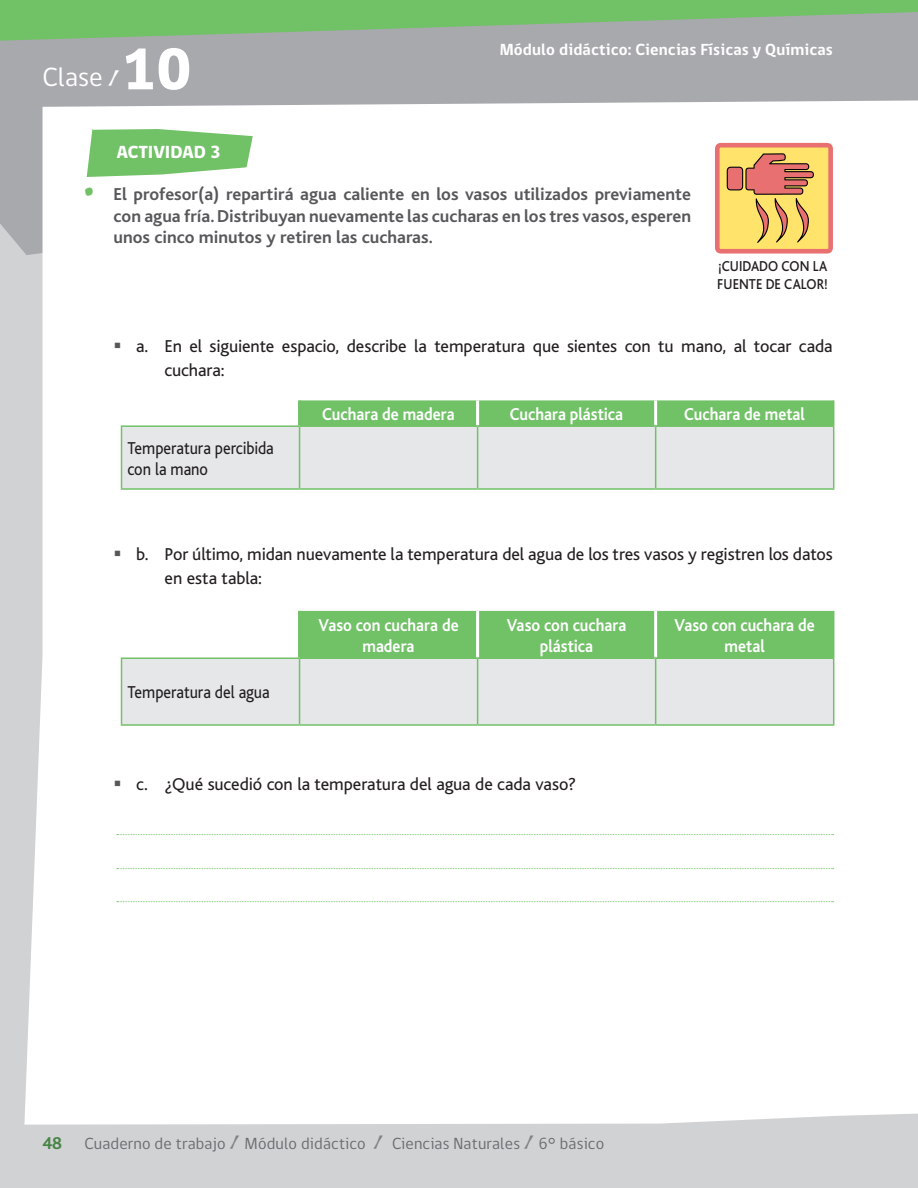
<style>
.page{position:relative;width:918px;height:1188px;background:#d1d2d4}
.page>*{position:absolute;margin:0;border:0;box-sizing:border-box;transform-origin:0 0}
.t1{font:800 60px "gob CL";color:#fff}
.t2{font:27px "gob CL";color:#fff}
.preguntas_con_vineta{font:18px/24px "Bliss";letter-spacing:-.005em;color:#231f20}
.instrucciones{font:700 18px/21.6px "Bliss";color:#57585a;text-align:justify}
.t3{font:700 18px/21.6px "Bliss";color:#fff;text-align:center;scale:.9 1}
.preguntas_con_vineta-2{font:18px/21.6px "Bliss";letter-spacing:-.005em;color:#231f20;scale:.9 1}
.t4{font:800 18px "gob CL";color:#fff}
.t5{font:16.5px "gob CL";letter-spacing:.01em;color:#6c6d70}
.t6{font:700 16.5px "gob CL";letter-spacing:.01em;color:#fff}
.t7{font:500 15px/18px "Bliss";letter-spacing:.005em;color:#231f20;scale:.9 1}
.s1{font-family:"Gilligans Island";font-size:21px}
.s2{font-family:"Gilligans Island";font-weight:400;font-size:21px;color:#71c167}
.s3{color:#57585a}
.s4{font-family:"Bliss";font-weight:700;font-size:18px;color:#488545}
.s5{font-family:"Gilligans Island";font-size:18px;color:#808285}
</style>
<div class="page">
<div style="left:0;top:41px;width:918px;height:211px;background:#a8a9ad"></div>
<svg style="left:0;top:0;width:918px;height:41px"></svg>
<div style="left:24px;top:100px;width:894px;height:1025px;background:#fff"></div>
<svg style="left:84px;top:127px;width:171px;height:52px"></svg>
<div style="left:122px;top:427px;width:711px;height:61px;background:#e6e7e9"></div>
<div style="left:301px;top:400px;width:533px;height:25px;background:#71c167"></div>
<hr style="left:121px;top:427px;width:1px;height:61px;background:#71c167">
<hr style="left:299px;top:427px;width:1px;height:61px;background:#71c167">
<hr style="left:477px;top:427px;width:1px;height:61px;background:#71c167">
<hr style="left:655px;top:427px;width:1px;height:61px;background:#71c167">
<hr style="left:833px;top:427px;width:1px;height:61px;background:#71c167">
<hr style="left:121px;top:488px;width:179px;height:2px;background:#71c167">
<hr style="left:300px;top:488px;width:178px;height:2px;background:#71c167">
<hr style="left:478px;top:488px;width:178px;height:2px;background:#71c167">
<hr style="left:656px;top:488px;width:178px;height:2px;background:#71c167">
<hr style="left:476px;top:400px;width:3px;height:25px;background:#fff">
<hr style="left:298px;top:400px;width:3px;height:25px;background:#71c167">
<hr style="left:654px;top:400px;width:3px;height:25px;background:#fff">
<hr style="left:121px;top:425px;width:179px;height:2px;background:#71c167">
<hr style="left:300px;top:425px;width:178px;height:2px;background:#71c167">
<hr style="left:478px;top:425px;width:178px;height:2px;background:#71c167">
<hr style="left:656px;top:425px;width:178px;height:2px;background:#71c167">
<div style="left:301px;top:611px;width:532px;height:47px;background:#71c167"></div>
<div style="left:122px;top:659px;width:711px;height:65px;background:#e6e7e9"></div>
<hr style="left:833px;top:611px;width:1px;height:47px;background:#71c167">
<hr style="left:121px;top:659px;width:1px;height:65px;background:#71c167">
<hr style="left:299px;top:659px;width:1px;height:65px;background:#71c167">
<hr style="left:477px;top:659px;width:1px;height:65px;background:#71c167">
<hr style="left:655px;top:659px;width:1px;height:65px;background:#71c167">
<hr style="left:833px;top:659px;width:1px;height:65px;background:#71c167">
<hr style="left:121px;top:724px;width:179px;height:2px;background:#71c167">
<hr style="left:300px;top:724px;width:178px;height:2px;background:#71c167">
<hr style="left:478px;top:724px;width:178px;height:2px;background:#71c167">
<hr style="left:656px;top:724px;width:178px;height:2px;background:#71c167">
<hr style="left:476px;top:611px;width:3px;height:47px;background:#fff">
<hr style="left:298px;top:611px;width:3px;height:47px;background:#71c167">
<hr style="left:654px;top:611px;width:3px;height:47px;background:#fff">
<hr style="left:121px;top:658px;width:179px;height:1px;background:#71c167">
<hr style="left:300px;top:658px;width:178px;height:1px;background:#71c167">
<hr style="left:478px;top:658px;width:178px;height:1px;background:#71c167">
<hr style="left:656px;top:658px;width:178px;height:1px;background:#71c167">
<svg style="left:117px;top:834px;width:717px;height:1px"></svg>
<svg style="left:117px;top:868px;width:717px;height:1px"></svg>
<svg style="left:117px;top:901px;width:717px;height:1px"></svg>
<svg style="left:715px;top:143px;width:118px;height:111px"></svg>
<p class="t1" style="left:121px;top:28px;width:72px">10</p>
<p class="t2" style="left:43px;top:59px;width:80px">Clase <span class="s1">/</span></p>
<p class="t6" style="left:500px;top:38px;width:335px">Módulo didáctico: Ciencias Físicas y Químicas</p>
<p class="t4" style="left:117px;top:139px;width:105px">ACTIVIDAD 3</p>
<p class="instrucciones" style="left:114px;top:184px;width:579px;text-indent:-28px"><span class="s2">•</span> El profesor(a) repartirá agua caliente en los vasos utilizados previamente con agua fría. Distribuyan nuevamente las cucharas en los tres vasos, esperen unos cinco minutos y retiren las cucharas.</p>
<p class="t7" style="left:717px;top:258px;width:124px">¡CUIDADO CON LA<br>FUENTE DE CALOR!</p>
<p class="preguntas_con_vineta" style="left:165px;top:335px;width:670px;text-indent:-51px"><span class="s3">▪</span> a. En el siguiente espacio, describe la temperatura que sientes con tu mano, al tocar cada cuchara:</p>
<p class="preguntas_con_vineta-2" style="left:128px;top:437px;width:164px">Temperatura percibida con la mano</p>
<p class="t3" style="left:322px;top:404px;width:149px">Cuchara de madera</p>
<p class="t3" style="left:510px;top:404px;width:127px">Cuchara plástica</p>
<p class="t3" style="left:684px;top:404px;width:136px">Cuchara de metal</p>
<p class="preguntas_con_vineta" style="left:165px;top:543px;width:670px;text-indent:-51px"><span class="s3">▪</span> b. Por último, midan nuevamente la temperatura del agua de los tres vasos y registren los datos en esta tabla:</p>
<p class="preguntas_con_vineta-2" style="left:128px;top:682px;width:159px">Temperatura del agua</p>
<p class="t3" style="left:318px;top:614px;width:157px">Vaso con cuchara de madera</p>
<p class="t3" style="left:507px;top:614px;width:135px">Vaso con cuchara plástica</p>
<p class="t3" style="left:675px;top:614px;width:157px">Vaso con cuchara de metal</p>
<p class="preguntas_con_vineta" style="left:114px;top:773px;width:464px"><span class="s3">▪</span> c. ¿Qué sucedió con la temperatura del agua de cada vaso?</p>
<p class="t5" style="left:43px;top:1132px;width:563px"><span class="s4">48</span> Cuaderno de trabajo <span class="s5">/</span> Módulo didáctico <span class="s5">/</span> Ciencias Naturales <span class="s5">/</span> 6° básico</p>
</div>
